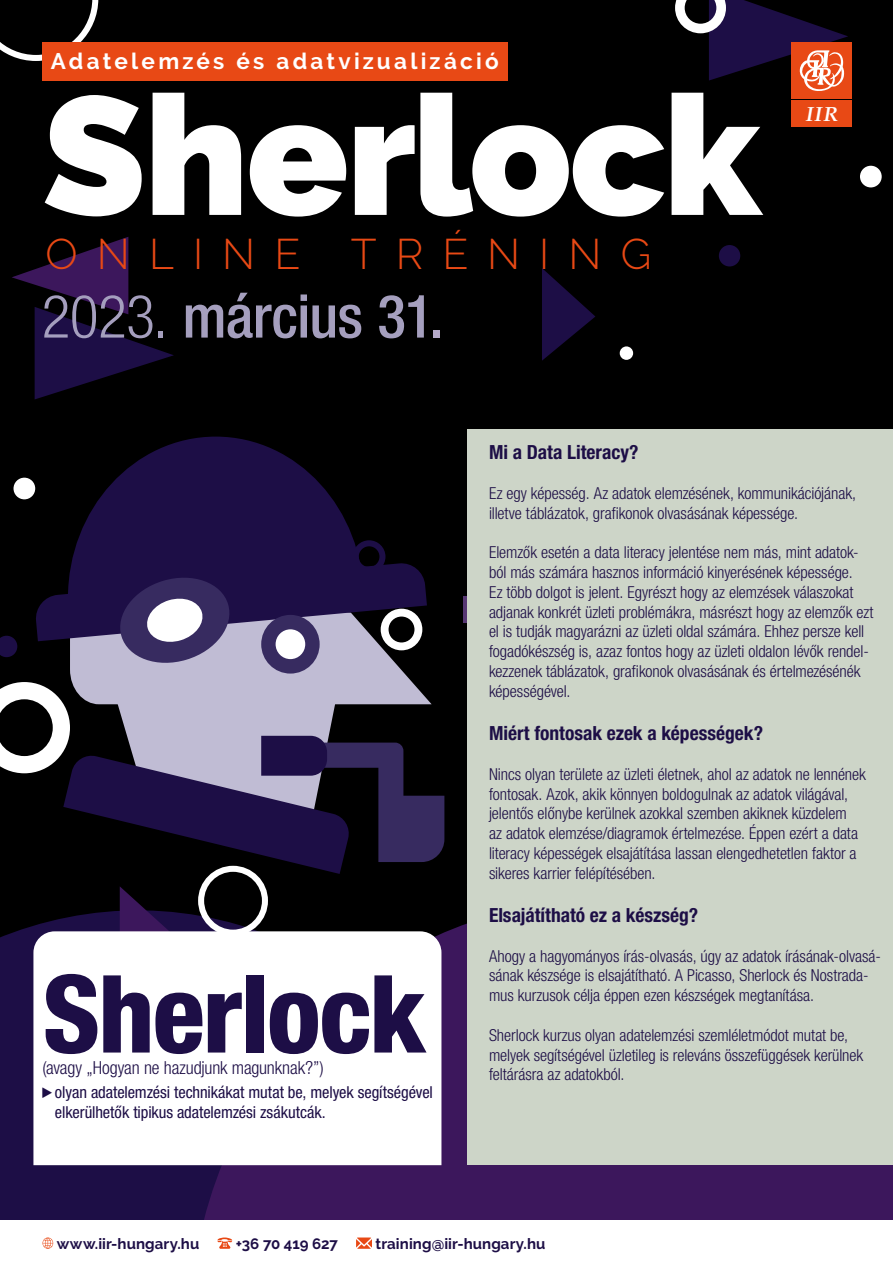
<style>
.page{position:relative;width:893px;height:1263px;background:#000}
.page>*{position:absolute;margin:0;border:0;box-sizing:border-box;transform-origin:0 0}
.t1{font:900 167.4px "Raleway";letter-spacing:-.015em;color:#fff}
.t2{font:800 condensed 108px "Helvetica Neue LT Pro";letter-spacing:-.02em;color:#1d0e46}
.t3{font:500 condensed 59.7px "Helvetica Neue LT Pro";letter-spacing:-.015em;color:#a59fbe}
.t4{font:300 42.6px "Raleway";letter-spacing:.45em;color:#e84915}
.t5{font:700 22.5px "Raleway";letter-spacing:.145em;color:#fff}
.t6{font:italic 700 20.25px "Palatino Linotype";color:#fff}
.t7{font:700 condensed 19.5px "Helvetica Neue LT Pro";color:#1d0e46}
.t8{font:300 condensed 18px "Helvetica Neue LT Pro";letter-spacing:-.01em;color:#1d0e46}
.t9{font:300 condensed 16.5px/19.8px "Helvetica Neue LT Pro";letter-spacing:-.005em;color:#1d0e46}
.t10{font:condensed 16.5px/19.8px "Helvetica Neue LT Pro";letter-spacing:-.005em;color:#1d0e46}
.t11{font:700 15px "Raleway";letter-spacing:.005em;color:#1d0e46}
.s1{font-weight:300}
.s2{color:#b5a9c9}
</style>
<div class="page">
<div style="left:0;top:865px;width:468px;height:355px;background:#1d0e46"></div>
<svg style="left:190px;top:867px;width:703px;height:353px;background:#3a1759"></svg>
<svg style="left:12px;top:237px;width:162px;height:162px"></svg>
<svg style="left:542px;top:268px;width:53px;height:93px"></svg>
<div style="left:719px;top:245px;width:21px;height:21px;background:#1d0e46;border-radius:50%"></div>
<div style="left:467px;top:874px;width:21px;height:21px;background:#cdd5c8;border-radius:50%"></div>
<div style="left:620px;top:346px;width:13px;height:14px;background:#fff;border-radius:50%"></div>
<div style="left:860px;top:166px;width:22px;height:21px;background:#fff;border-radius:50%"></div>
<div style="left:14px;top:478px;width:21px;height:21px;background:#fff;border-radius:50%"></div>
<div style="left:33px;top:979px;width:408px;height:186px;background:#fff"></div>
<svg style="left:97px;top:437px;width:238px;height:65px;fill:#1d0e46"></svg>
<svg style="left:463px;top:596px;width:5px;height:27px"></svg>
<div style="left:0;top:1220px;width:893px;height:43px;background:#fff"></div>
<div style="left:791px;top:43px;width:61px;height:56px;background:#e84915"></div>
<svg style="left:675px;top:0;width:173px;height:91px"></svg>
<div style="left:791px;top:100px;width:61px;height:26px;background:#e84915"></div>
<svg style="left:43px;top:1237px;width:10px;height:12px"></svg>
<svg style="left:217px;top:1237px;width:15px;height:12px"></svg>
<svg style="left:356px;top:1237px;width:16px;height:12px"></svg>
<svg style="left:0;top:0;width:98px;height:61px"></svg>
<svg style="left:0;top:502px;width:444px;height:477px"></svg>
<div style="left:42px;top:43px;width:466px;height:38px;background:#e84915"></div>
<div style="left:468px;top:429px;width:425px;height:736px;background:#cdd5c8"></div>
<svg style="left:43px;top:1087px;width:9px;height:11px"></svg>
<h3 class="t5" style="left:51px;top:48px;width:450px">Adatelemzés és adatvizualizáció</h3>
<h1 class="t1" style="left:43px;top:59px;width:720px">Sherlock</h1>
<h3 class="t4" style="left:46px;top:229px;width:607px">ONLINE TRÉNING</h3>
<h3 class="t3" style="left:42px;top:281px;width:404px"><span class="s1">2023.</span> március 31<span class="s2">.</span></h3>
<p class="t6" style="left:806px;top:100px;width:34px">IIR</p>
<h2 class="t2" style="left:43px;top:947px;width:385px">Sherlock</h2>
<p class="t8" style="left:43px;top:1057px;width:283px">(avagy „Hogyan ne hazudjunk magunknak?”)</p>
<p class="t10" style="left:55px;top:1082px;width:379px">olyan adatelemzési technikákat mutat be, melyek segítségével elkerülhetők tipikus adatelemzési zsákutcák.</p>
<p class="t7" style="left:489px;top:440px;width:151px">Mi a Data Literacy?</p>
<p class="t9" style="left:489px;top:483px;width:369px">Ez egy képesség. Az adatok elemzésének, kommunikációjának, illetve táblázatok, grafikonok olvasásának képessége.</p>
<p class="t9" style="left:489px;top:542px;width:386px">Elemzők esetén a data literacy jelentése nem más, mint adatok&shy;ból más számára hasznos információ kinyerésének képessége.<br>Ez több dolgot is jelent. Egyrészt hogy az elemzések válaszokat adjanak konkrét üzleti problémákra, másrészt hogy az elemzők ezt el is tudják magyarázni az üzleti oldal számára. Ehhez persze kell fogadókészség is, azaz fontos hogy az üzleti oldalon lévők rendel&shy;kezzenek táblázatok, grafikonok olvasásának és értelmezésénék képességével.</p>
<p class="t7" style="left:489px;top:721px;width:276px">Miért fontosak ezek a képességek?</p>
<p class="t9" style="left:489px;top:764px;width:378px">Nincs olyan területe az üzleti életnek, ahol az adatok ne lennének fontosak. Azok, akik könnyen boldogulnak az adatok világával, jelentős előnybe kerülnek azokkal szemben akiknek küzdelem<br>az adatok elemzése/diagramok értelmezése. Éppen ezért a data literacy képességek elsajátítása lassan elengedhetetlen faktor a sikeres karrier felépítésében.</p>
<p class="t7" style="left:489px;top:903px;width:211px">Elsajátítható ez a készség?</p>
<p class="t9" style="left:489px;top:946px;width:393px">Ahogy a hagyományos írás-olvasás, úgy az adatok írásának-olvasá&shy;sának készsége is elsajátítható. A Picasso, Sherlock és Nostrada&shy;mus kurzusok célja éppen ezen készségek megtanítása.</p>
<p class="t9" style="left:489px;top:1025px;width:376px">Sherlock kurzus olyan adatelemzési szemléletmódot mutat be, melyek segítségével üzletileg is releváns összefüggések kerülnek feltárásra az adatokból.</p>
<p class="t11" style="left:57px;top:1235px;width:144px">www.iir-hungary.hu</p>
<p class="t11" style="left:236px;top:1235px;width:104px">+36 70 419 627</p>
<p class="t11" style="left:376px;top:1235px;width:171px">training@iir-hungary.hu</p>
</div>
